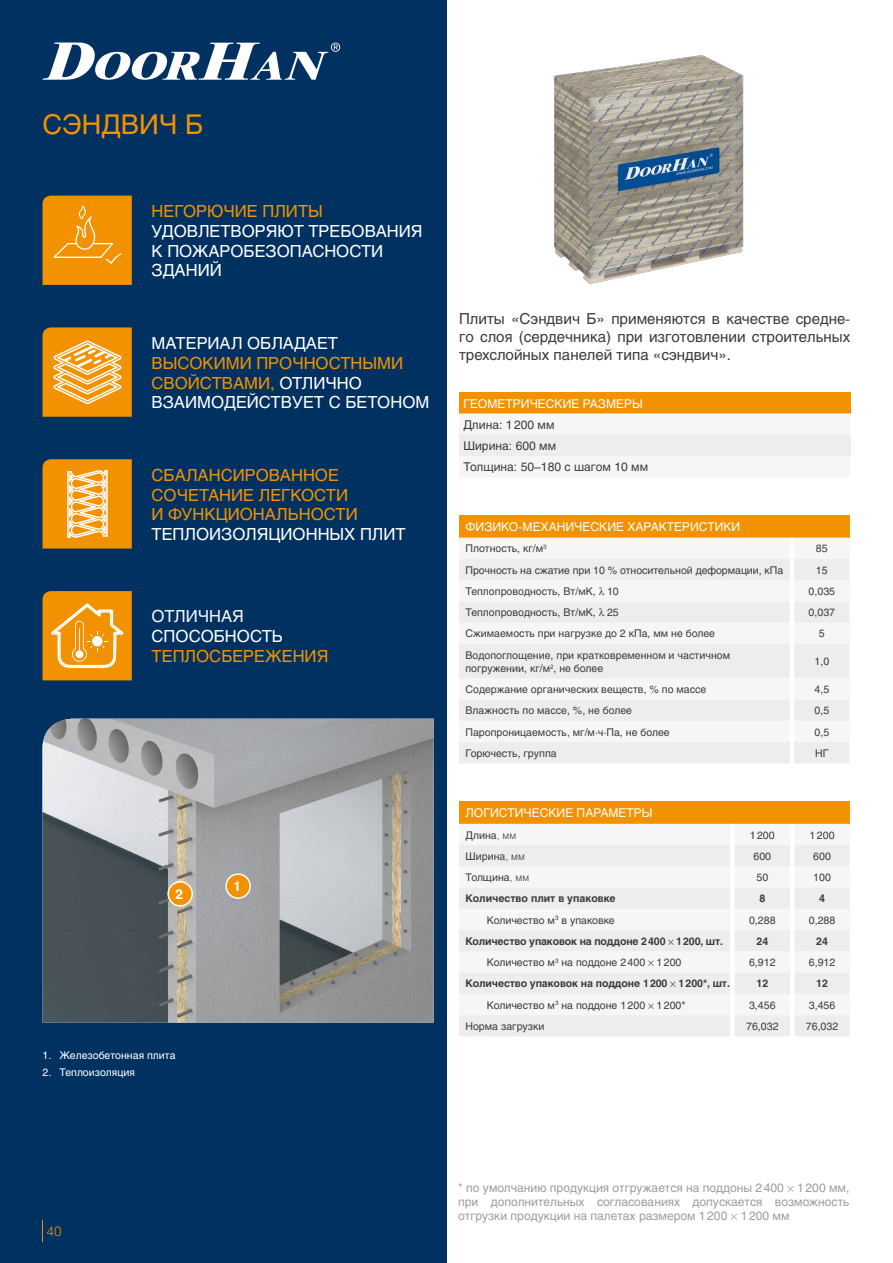
<style>
.page{position:relative;width:893px;height:1263px;background:#fff}
.page>*{position:absolute;margin:0;border:0;box-sizing:border-box;transform-origin:0 0}
.t1{font:27px "Helios";color:#f39200}
.t2{font:16.5px/19.8px "Helios";color:#f39200}
.t3{font:16.5px/19.8px "Helios";color:#fff}
.t4{font:16.5px "Helios";color:#f6f6f6}
.t5{font:15px/18px "Helios";color:#3c3c3b;text-align:justify}
.t6{font:300 13.5px "Helios";color:#f39200}
.t7{font:700 13.5px "Helios";color:#fff}
.t8{font:12px/14.4px "Helios";color:#9d9d9c;text-align:justify}
.t9{font:12px "Helios";color:#fff}
.t10{font:12px/21.3px "Helios";color:#3c3c3b}
.t11{font:10.5px/13.5px "Helios";color:#3c3c3b}
.t12{font:700 10.5px "Helios";letter-spacing:-.01em;color:#3c3c3b}
.t13{font:10.5px "Helios";color:#fff}
.s1{color:#fff}
.s2{font-weight:300}
</style>
<div class="page">
<div style="left:0;top:0;width:446px;height:1263px;background:#003160"></div>
<svg style="left:43px;top:43px;width:297px;height:37px"></svg>
<img style="left:43px;top:719px;width:391px;height:303px">
<img style="left:554px;top:55px;width:190px;height:229px">
<svg style="left:43px;top:459px;width:89px;height:90px;background:#f2a32b"></svg>
<svg style="left:43px;top:196px;width:89px;height:89px;background:#f2960b"></svg>
<svg style="left:43px;top:327px;width:89px;height:90px;background:#f2a32d"></svg>
<div style="left:459px;top:392px;width:391px;height:21px;background:#f39200"></div>
<svg style="left:459px;top:413px;width:391px;height:22px"></svg>
<div style="left:459px;top:435px;width:391px;height:21px;background:#ededed"></div>
<div style="left:459px;top:802px;width:391px;height:22px;background:#f39200"></div>
<svg style="left:459px;top:845px;width:391px;height:191px;fill:#ededed"></svg>
<div style="left:459px;top:515px;width:390px;height:23px;background:#f39200"></div>
<svg style="left:459px;top:559px;width:390px;height:204px;fill:#ededed"></svg>
<div style="left:226px;top:874px;width:24px;height:24px;background:#f39200;border-radius:50%"></div>
<div style="left:225px;top:873px;width:26px;height:26px;border:2px solid #fff;border-radius:50%"></div>
<div style="left:168px;top:882px;width:24px;height:24px;background:#f39200;border-radius:50%"></div>
<div style="left:167px;top:881px;width:26px;height:26px;border:2px solid #fff;border-radius:50%"></div>
<svg style="left:43px;top:591px;width:89px;height:90px;background:#f19d1f"></svg>
<svg style="left:668px;top:939px;width:6px;height:6px"></svg>
<svg style="left:648px;top:960px;width:6px;height:6px"></svg>
<svg style="left:670px;top:982px;width:6px;height:5px"></svg>
<svg style="left:648px;top:1003px;width:6px;height:5px"></svg>
<svg style="left:599px;top:587px;width:5px;height:8px"></svg>
<svg style="left:599px;top:608px;width:5px;height:8px"></svg>
<h1 class="t1" style="left:43px;top:108px;width:162px">СЭНДВИЧ Б</h1>
<h2 class="t2" style="left:152px;top:201px;width:173px">НЕГОРЮЧИЕ ПЛИТЫ</h2>
<h2 class="t3" style="left:152px;top:221px;width:272px">УДОВЛЕТВОРЯЮТ ТРЕБОВАНИЯ<br>К ПОЖАРОБЕЗОПАСНОСТИ<br>ЗДАНИЙ</h2>
<h2 class="t3" style="left:152px;top:333px;width:188px">МАТЕРИАЛ ОБЛАДАЕТ</h2>
<h2 class="t2" style="left:152px;top:353px;width:279px">ВЫСОКИМИ ПРОЧНОСТНЫМИ<br>СВОЙСТВАМИ, <span class="s1">ОТЛИЧНО<br>ВЗАИМОДЕЙСТВУЕТ С БЕТОНОМ</span></h2>
<h2 class="t2" style="left:152px;top:465px;width:208px">СБАЛАНСИРОВАННОЕ<br>СОЧЕТАНИЕ ЛЕГКОСТИ<br>И ФУНКЦИОНАЛЬНОСТИ</h2>
<h2 class="t3" style="left:152px;top:524px;width:256px">ТЕПЛОИЗОЛЯЦИОННЫХ ПЛИТ</h2>
<h2 class="t4" style="left:152px;top:607px;width:94px">ОТЛИЧНАЯ</h2>
<h2 class="t3" style="left:152px;top:626px;width:133px">СПОСОБНОСТЬ</h2>
<h2 class="t2" style="left:152px;top:646px;width:178px">ТЕПЛОСБЕРЕЖЕНИЯ</h2>
<p class="t7" style="left:176px;top:886px;width:9px">2</p>
<p class="t7" style="left:234px;top:879px;width:9px">1</p>
<p class="t13" style="left:43px;top:1049px;width:135px">1. Железобетонная плита</p>
<p class="t13" style="left:43px;top:1066px;width:94px">2. Теплоизоляция</p>
<h3 class="t5" style="left:459px;top:310px;width:393px">Плиты «Сэндвич Б» применяются в качестве средне&shy;го слоя (сердечника) при изготовлении строительных трехслойных панелей типа «сэндвич».</h3>
<p class="t9" style="left:463px;top:396px;width:181px">ГЕОМЕТРИЧЕСКИЕ РАЗМЕРЫ</p>
<p class="t10" style="left:463px;top:414px;width:186px">Длина: 1 200 мм<br>Ширина: 600 мм<br>Толщина: 50–180 с шагом 10 мм</p>
<p class="t9" style="left:465px;top:520px;width:276px">ФИЗИКО-МЕХАНИЧЕСКИЕ ХАРАКТЕРИСТИКИ</p>
<p class="t11" style="left:465px;top:542px;width:83px">Плотность, кг/м<sup>3</sup></p>
<p class="t11" style="left:816px;top:542px;width:13px">85</p>
<p class="t11" style="left:465px;top:563px;width:319px">Прочность на сжатие при 10 % относительной деформации, кПа</p>
<p class="t11" style="left:816px;top:563px;width:13px">15</p>
<p class="t11" style="left:465px;top:584px;width:155px">Теплопроводность, Вт/мК, 10</p>
<p class="t11" style="left:809px;top:584px;width:28px">0,035</p>
<p class="t11" style="left:465px;top:606px;width:155px">Теплопроводность, Вт/мК, 25</p>
<p class="t11" style="left:809px;top:606px;width:28px">0,037</p>
<p class="t11" style="left:465px;top:627px;width:251px">Сжимаемость при нагрузке до 2 кПа, мм не более</p>
<p class="t11" style="left:819px;top:627px;width:7px">5</p>
<p class="t11" style="left:465px;top:648px;width:266px">Водопоглощение, при кратковременном и частичном погружении, кг/м<sup>2</sup>, не более</p>
<p class="t11" style="left:814px;top:655px;width:16px">1,0</p>
<p class="t11" style="left:465px;top:682px;width:242px">Содержание органических веществ, % по массе</p>
<p class="t11" style="left:814px;top:682px;width:16px">4,5</p>
<p class="t11" style="left:465px;top:704px;width:168px">Влажность по массе, %, не более</p>
<p class="t11" style="left:814px;top:704px;width:16px">0,5</p>
<p class="t11" style="left:465px;top:725px;width:206px">Паропроницаемость, мг/м·ч·Па, не более</p>
<p class="t11" style="left:814px;top:725px;width:16px">0,5</p>
<p class="t11" style="left:465px;top:746px;width:93px">Горючесть, группа</p>
<p class="t11" style="left:815px;top:746px;width:15px">НГ</p>
<p class="t9" style="left:465px;top:806px;width:189px">ЛОГИСТИЧЕСКИЕ ПАРАМЕТРЫ</p>
<p class="t11" style="left:465px;top:828px;width:52px">Длина<span class="s2">, мм</span></p>
<p class="t11" style="left:750px;top:828px;width:26px">1 200</p>
<p class="t11" style="left:810px;top:828px;width:26px">1 200</p>
<p class="t11" style="left:465px;top:849px;width:61px">Ширина<span class="s2">, мм</span></p>
<p class="t11" style="left:753px;top:849px;width:19px">600</p>
<p class="t11" style="left:813px;top:849px;width:19px">600</p>
<p class="t11" style="left:465px;top:870px;width:65px">Толщина<span class="s2">, мм</span></p>
<p class="t11" style="left:756px;top:870px;width:13px">50</p>
<p class="t11" style="left:813px;top:870px;width:19px">100</p>
<p class="t12" style="left:465px;top:892px;width:152px">Количество плит в упаковке</p>
<p class="t12" style="left:759px;top:892px;width:7px">8</p>
<p class="t12" style="left:819px;top:892px;width:7px">4</p>
<p class="t11" style="left:487px;top:913px;width:129px">Количество м<sup>3</sup> в упаковке</p>
<p class="t11" style="left:749px;top:913px;width:28px">0,288</p>
<p class="t11" style="left:809px;top:913px;width:28px">0,288</p>
<p class="t12" style="left:465px;top:935px;width:259px">Количество упаковок на поддоне 2400 1200, шт.</p>
<p class="t12" style="left:756px;top:935px;width:13px">24</p>
<p class="t12" style="left:816px;top:935px;width:13px">24</p>
<p class="t11" style="left:487px;top:955px;width:196px">Количество м<sup>3</sup> на поддоне 2 400 1 200</p>
<p class="t11" style="left:749px;top:955px;width:28px">6,912</p>
<p class="t11" style="left:809px;top:955px;width:28px">6,912</p>
<p class="t12" style="left:465px;top:977px;width:266px">Количество упаковок на поддоне 1200 1200*, шт.</p>
<p class="t12" style="left:756px;top:977px;width:13px">12</p>
<p class="t12" style="left:816px;top:977px;width:13px">12</p>
<p class="t11" style="left:487px;top:998px;width:200px">Количество м<sup>3</sup> на поддоне 1 200 1 200*</p>
<p class="t11" style="left:749px;top:998px;width:28px">3,456</p>
<p class="t11" style="left:809px;top:998px;width:28px">3,456</p>
<p class="t11" style="left:465px;top:1019px;width:81px">Норма загрузки</p>
<p class="t11" style="left:746px;top:1019px;width:34px">76,032</p>
<p class="t11" style="left:806px;top:1019px;width:34px">76,032</p>
<p class="t6" style="left:46px;top:1223px;width:17px">40</p>
<p class="t8" style="left:458px;top:1180px;width:393px">* по умолчанию продукция отгружается на поддоны 2 400 1 200 мм, при дополнительных согласованиях допускается возможность отгрузки продукции на палетах размером 1 200 1 200 мм</p>
</div>
